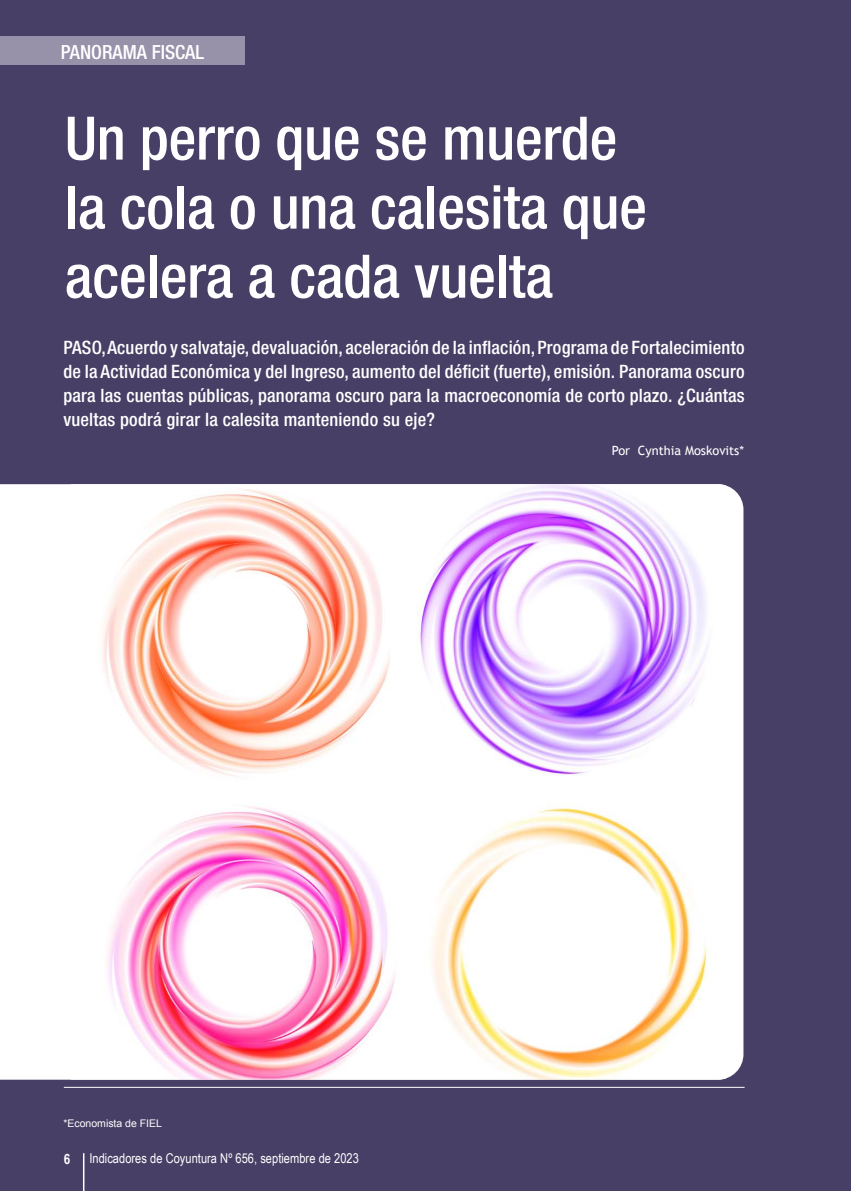
<style>
.page{position:relative;width:851px;height:1191px;background:#fff}
.page>*{position:absolute;margin:0;border:0;box-sizing:border-box;transform-origin:0 0}
.t1{font:500 condensed 60px/69px "Helvetica Neue";letter-spacing:-.005em;color:#fff}
.t2{font:500 condensed 19.5px "Helvetica Neue";color:#fff}
.t3{font:500 condensed 18.45px/24px "Helvetica Neue";letter-spacing:.01em;color:#fff;text-align:justify}
.t4{font:700 14.25px "Arial Narrow";color:#fff}
.t5{font:13.5px "Arial Narrow";letter-spacing:.005em;color:#fff}
.t6{font:12.75px "Trebuchet MS";color:#fff}
.t7{font:10.5px "Arial";color:#fff}
</style>
<div class="page">
<div style="left:0;top:0;width:850px;height:1191px;background:#473f65"></div>
<hr style="left:64px;top:1087px;width:680px;height:1px;background:#fff">
<div style="left:0;top:484px;width:743px;height:595px;background:#fff"></div>
<img style="left:71px;top:484px;width:654px;height:595px">
<div style="left:0;top:37px;width:244px;height:28px;background:#9891aa"></div>
<hr style="left:83px;top:1153px;width:1px;height:38px;background:#fff">
<p class="t2" style="left:61px;top:40px;width:145px">PANORAMA FISCAL</p>
<h1 class="t1" style="left:65px;top:103px;width:583px">Un perro que se muerde la cola o una calesita que acelera a cada vuelta</h1>
<p class="t3" style="left:63px;top:335px;width:682px">PASO, Acuerdo y salvataje, devaluación, aceleración de la inflación, Programa de Fortalecimiento de la Actividad Económica y del Ingreso, aumento del déficit (fuerte), emisión. Panorama oscuro para las cuentas públicas, panorama oscuro para la macroeconomía de corto plazo. ¿Cuántas vueltas podrá girar la calesita manteniendo su eje?</p>
<p class="t6" style="left:612px;top:443px;width:134px">Por Cynthia Moskovits*</p>
<p class="t7" style="left:63px;top:1116px;width:100px">*Economista de FIEL</p>
<p class="t4" style="left:64px;top:1147px;width:8px">6</p>
<p class="t5" style="left:89px;top:1148px;width:271px">Indicadores de Coyuntura Nº 656, septiembre de 2023</p>
</div>
